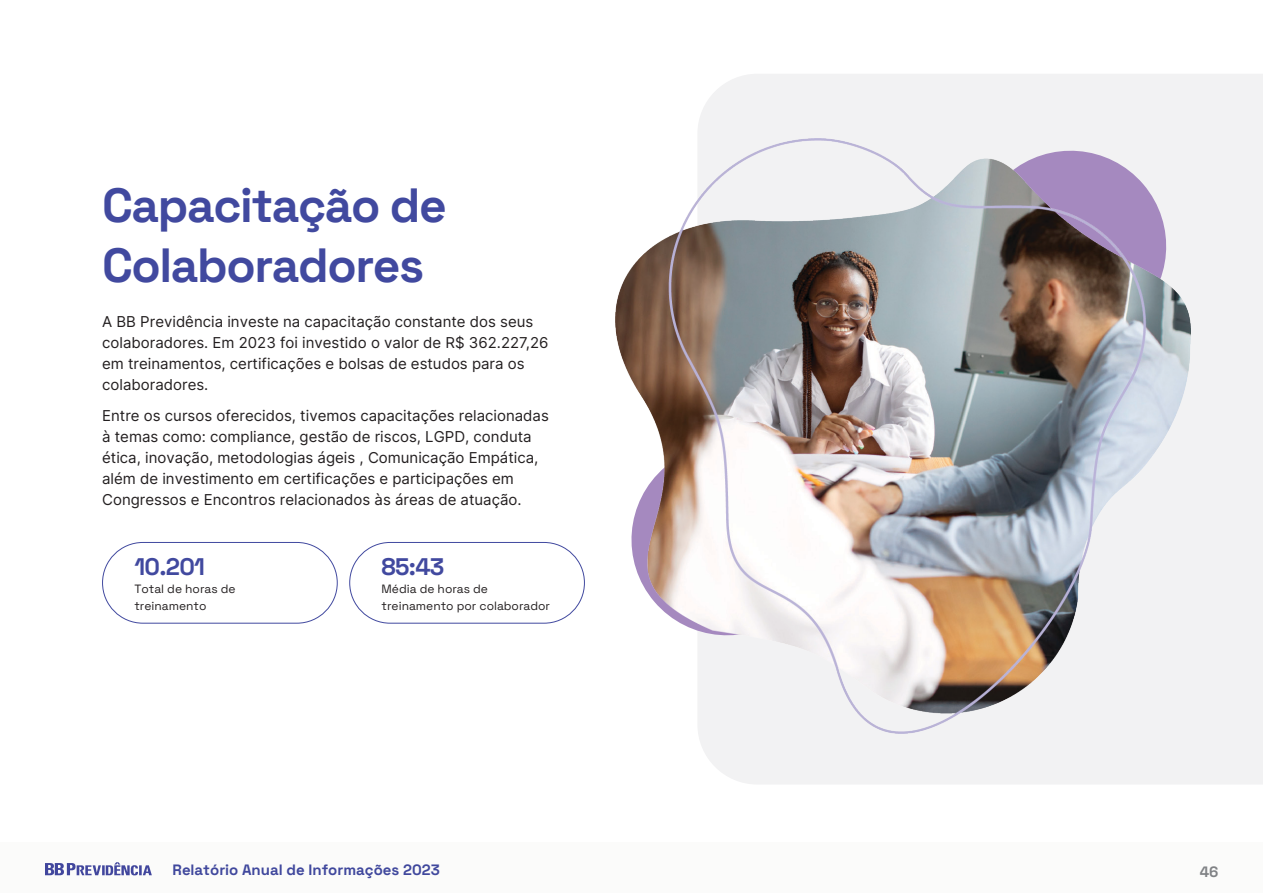
<style>
.page{position:relative;width:1263px;height:893px;background:#fff}
.page>*{position:absolute;margin:0;border:0;box-sizing:border-box;transform-origin:0 0}
.t1{font:300 48px/60px "Space Grotesk";letter-spacing:-.03em;color:#41499f}
.t2{font:300 24px "Space Grotesk";letter-spacing:-.03em;color:#41499f}
.t3{font:15px/21px "Inter";color:#231f20}
.t4{font:300 15px "Space Grotesk";color:#40489d}
.t5{font:300 15px "Space Grotesk";color:#808285}
.t6{font:300 12px/16.5px "Space Grotesk";color:#231f20}
</style>
<div class="page">
<svg style="left:45px;top:862px;width:107px;height:13px"></svg>
<div style="left:698px;top:74px;width:565px;height:710px;background:#f2f2f3"></div>
<img style="left:616px;top:138px;width:574px;height:595px">
<div style="left:349px;top:542px;width:236px;height:82px;border:1px solid #41499f;border-radius:40px"></div>
<div style="left:102px;top:542px;width:236px;height:82px;border:1px solid #41499f;border-radius:40px"></div>
<p class="t1" style="left:102px;top:172px;width:346px">Capacitação de<br>Colaboradores</p>
<p class="t3" style="left:102px;top:310px;width:448px">A BB Previdência investe na capacitação constante dos seus colaboradores. Em 2023 foi investido o valor de R$ 362.227,26 em treinamentos, certificações e bolsas de estudos para os colaboradores.</p>
<p class="t3" style="left:102px;top:405px;width:448px">Entre os cursos oferecidos, tivemos capacitações relacionadas à temas como: compliance, gestão de riscos, LGPD, conduta ética, inovação, metodologias ágeis , Comunicação Empática, além de investimento em certificações e participações em Congressos e Encontros relacionados às áreas de atuação.</p>
<p class="t2" style="left:134px;top:549px;width:72px">10.201</p>
<p class="t6" style="left:134px;top:580px;width:103px">Total de horas de treinamento</p>
<p class="t2" style="left:382px;top:549px;width:64px">85:43</p>
<p class="t6" style="left:382px;top:580px;width:170px">Média de horas de treinamento por colaborador</p>
<p class="t4" style="left:172px;top:859px;width:269px">Relatório Anual de Informações 2023</p>
<p class="t5" style="left:1200px;top:860px;width:20px">46</p>
</div>
